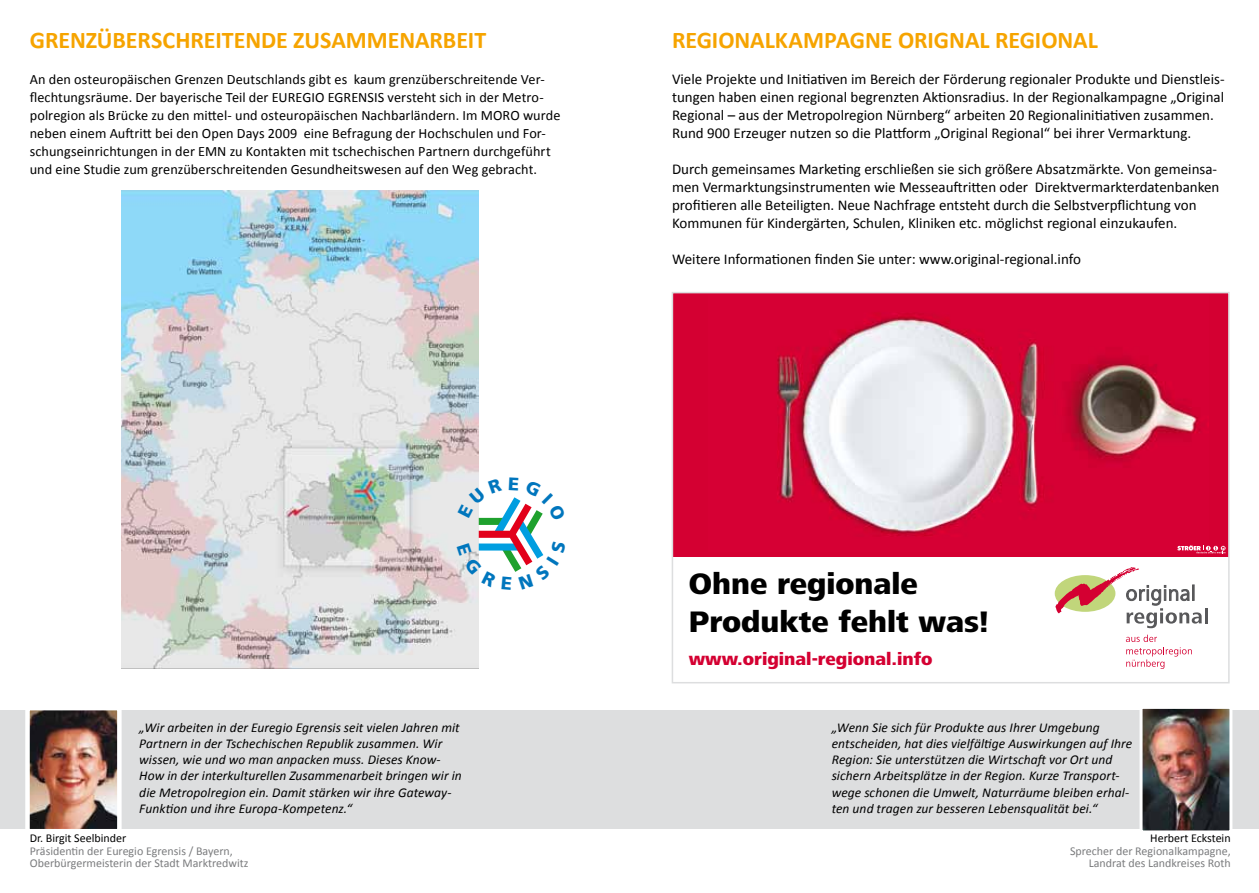
<style>
.page{position:relative;width:1259px;height:893px;background:#fff}
.page>*{position:absolute;margin:0;border:0;box-sizing:border-box;transform-origin:0 0}
.t1{font:800 30.75px/38px "Frutiger Next LT";color:#000}
.t2{font:700 24px "Calibri";letter-spacing:-.005em;color:#f6a400}
.t3{font:800 18.3px "Frutiger Next LT";color:#d40032}
.t4{font:15px/18px "Calibri";color:#000}
.t5{font:14.25px/18px "Calibri";letter-spacing:.005em;color:#000}
.t6{font:italic 13.5px/16.2px "Calibri";letter-spacing:.005em;color:#000}
.t7{font:12px/12.5px "Calibri";color:#7b7c7e;text-align:right}
.t8{font:12px "Calibri";color:#000}
</style>
<div class="page">
<div style="left:0;top:710px;width:1259px;height:119px;background:#dddedf"></div>
<img style="left:1139px;top:708px;width:94px;height:123px">
<img style="left:122px;top:190px;width:356px;height:478px">
<img style="left:25px;top:710px;width:97px;height:119px">
<div style="left:672px;top:293px;width:556px;height:264px;background:#d40032"></div>
<svg style="left:1055px;top:567px;width:146px;height:61px"></svg>
<hr style="left:1204px;top:608px;width:3px;height:15px;background:#58585a">
<svg style="left:1126px;top:635px;width:65px;height:34px"></svg>
<img style="left:777px;top:313px;width:431px;height:223px">
<svg style="left:1177px;top:545px;width:48px;height:8px"></svg>
<div style="left:671px;top:292px;width:558px;height:391px;border:2px solid #dddedf"></div>
<svg style="left:457px;top:477px;width:87px;height:113px"></svg>
<h2 class="t2" style="left:30px;top:25px;width:458px">GRENZÜBERSCHREITENDE ZUSAMMENARBEIT</h2>
<p class="t5" style="left:30px;top:69px;width:532px">An den osteuropäischen Grenzen Deutschlands gibt es kaum grenzüberschreitende Ver&shy;flechtungsräume. Der bayerische Teil der EUREGIO EGRENSIS versteht sich in der Metro&shy;polregion als Brücke zu den mittel- und osteuropäischen Nachbarländern. Im MORO wurde neben einem Auftritt bei den Open Days 2009 eine Befragung der Hochschulen und For&shy;schungseinrichtungen in der EMN zu Kontakten mit tschechischen Partnern durchgeführt und eine Studie zum grenzüberschreitenden Gesundheitswesen auf den Weg gebracht.</p>
<h2 class="t2" style="left:672px;top:25px;width:427px">REGIONALKAMPAGNE ORIGNAL REGIONAL</h2>
<p class="t4" style="left:672px;top:69px;width:554px">Viele Projekte und Initiativen im Bereich der Förderung regionaler Produkte und Dienstleis&shy;tungen haben einen regional begrenzten Aktionsradius. In der Regionalkampagne „Original Regional – aus der Metropolregion Nürnberg“ arbeiten 20 Regionalinitiativen zusammen.<br>Rund 900 Erzeuger nutzen so die Plattform „Original Regional“ bei ihrer Vermarktung.</p>
<p class="t4" style="left:672px;top:159px;width:549px">Durch gemeinsames Marketing erschließen sie sich größere Absatzmärkte. Von gemeinsa&shy;men Vermarktungsinstrumenten wie Messeauftritten oder Direktvermarkterdatenbanken profitieren alle Beteiligten. Neue Nachfrage entsteht durch die Selbstverpflichtung von Kommunen für Kindergärten, Schulen, Kliniken etc. möglichst regional einzukaufen.</p>
<p class="t4" style="left:672px;top:249px;width:410px">Weitere Informationen finden Sie unter: www.original-regional.info</p>
<p class="t6" style="left:139px;top:718px;width:324px">„Wir arbeiten in der Euregio Egrensis seit vielen Jahren mit Partnern in der Tschechischen Republik zusammen. Wir wissen, wie und wo man anpacken muss. Dieses Know-How in der interkulturellen Zusammenarbeit bringen wir in die Metropolregion ein. Damit stärken wir ihre Gateway-Funktion und ihre Europa-Kompetenz.“</p>
<p class="t8" style="left:30px;top:831px;width:98px">Dr. Birgit Seelbinder</p>
<p class="t7" style="left:30px;top:844px;width:220px;text-align:left">Präsidentin der Euregio Egrensis / Bayern,<br>Oberbürgermeisterin der Stadt Marktredwitz</p>
<h1 class="t1" style="left:689px;top:565px;width:301px">Ohne regionale<br>Produkte fehlt was!</h1>
<p class="t3" style="left:689px;top:648px;width:245px">www.original-regional.info</p>
<p class="t6" style="left:831px;top:718px;width:302px">„Wenn Sie sich für Produkte aus Ihrer Umgebung entscheiden, hat dies vielfältige Auswirkungen auf Ihre Region: Sie unterstützen die Wirtschaft vor Ort und sichern Arbeitsplätze in der Region. Kurze Transport&shy;wege schonen die Umwelt, Naturräume bleiben erhal&shy;ten und tragen zur besseren Lebensqualität bei.“</p>
<p class="t8" style="left:1150px;top:831px;width:82px">Herbert Eckstein</p>
<p class="t7" style="left:1070px;top:844px;width:162px">Sprecher der Regionalkampagne,<br>Landrat des Landkreises Roth</p>
</div>
